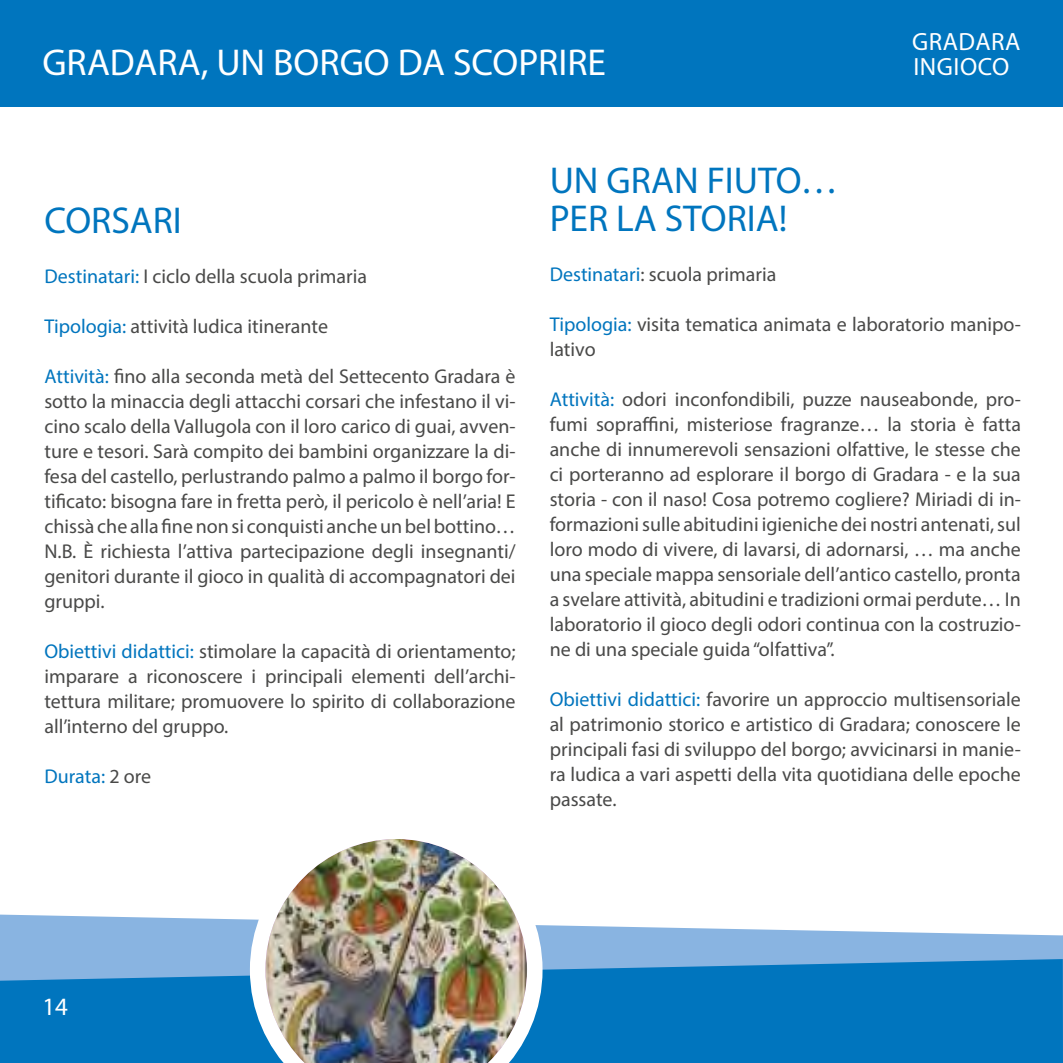
<style>
.page{position:relative;width:1063px;height:1063px;background:#fff}
.page>*{position:absolute;margin:0;border:0;box-sizing:border-box;transform-origin:0 0}
.t1{font:37.5px/37.5px "Myriad Pro";color:#0075be}
.t2{font:37.5px "Myriad Pro";color:#fff}
.t3{font:37.5px "Myriad Pro";letter-spacing:.02em;color:#fff}
.t4{font:25px "Myriad Pro";letter-spacing:.02em;color:#fff}
.t5{font:20px/25px "Myriad Pro";color:#494948;text-align:justify}
.t6{font:20px "Myriad Pro";color:#0075be}
.s1{color:#0075be}
.s2{color:#494948}
</style>
<div class="page">
<svg style="left:0;top:915px;width:1062px;height:44px;fill:#89b4e1"></svg>
<svg style="left:0;top:959px;width:1062px;height:104px;background:#0c7ac1"></svg>
<hr style="left:1062px;top:935px;width:1px;height:128px;background:#89b4e1">
<svg style="left:1062px;top:959px;width:1px;height:104px"></svg>
<div style="left:0;top:0;width:1063px;height:106px;background:#0075be"></div>
<img style="left:250px;top:839px;width:293px;height:224px">
<p class="t4" style="left:912px;top:26px;width:110px">GRADARA</p>
<h1 class="t2" style="left:42px;top:39px;width:565px">GRADARA, UN BORGO DA SCOPRIRE</h1>
<p class="t4" style="left:913px;top:51px;width:97px">INGIOCO</p>
<h1 class="t3" style="left:183px;top:39px;width:436px">A, TUTTA UN’ALTRA STO IA</h1>
<h1 class="t1" style="left:44px;top:201px;width:139px">CORSARI</h1>
<p class="t5" style="left:44px;top:264px;width:324px"><span class="s1">Destinatari:</span> I ciclo della scuola primaria</p>
<p class="t5" style="left:44px;top:314px;width:285px"><span class="s1">Tipologia:</span> attività ludica itinerante</p>
<p class="t5" style="left:44px;top:364px;width:473px"><span class="s1">Attività:</span> fino alla seconda metà del Settecento Gradara è sotto la minaccia degli attacchi corsari che infestano il vi&shy;cino scalo della Vallugola con il loro carico di guai, avven&shy;ture e tesori. Sarà compito dei bambini organizzare la di&shy;fesa del castello, perlustrando palmo a palmo il borgo for&shy;tificato: bisogna fare in fretta però, il pericolo è nell’aria! E chissà che alla fine non si conquisti anche un bel bottino… N.B. È richiesta l’attiva partecipazione degli insegnanti/ genitori durante il gioco in qualità di accompagnatori dei gruppi.</p>
<p class="t5" style="left:44px;top:639px;width:473px"><span class="s1">Obiettivi didattici:</span> stimolare la capacità di orientamento; imparare a riconoscere i principali elementi dell’archi&shy;tettura militare; promuovere lo spirito di collaborazione all’interno del gruppo.</p>
<p class="t6" style="left:44px;top:764px;width:108px">Durata: <span class="s2">2 ore</span></p>
<h1 class="t1" style="left:550px;top:162px;width:290px">UN GRAN FIUTO…<br>PER LA STORIA!</h1>
<p class="t5" style="left:550px;top:261px;width:228px"><span class="s1">Destinatari</span>: scuola primaria</p>
<p class="t5" style="left:550px;top:311px;width:473px"><span class="s1">Tipologia:</span> visita tematica animata e laboratorio manipo&shy;lativo</p>
<p class="t5" style="left:550px;top:386px;width:473px"><span class="s1">Attività:</span> odori inconfondibili, puzze nauseabonde, pro&shy;fumi sopraffini, misteriose fragranze… la storia è fatta anche di innumerevoli sensazioni olfattive, le stesse che ci porteranno ad esplorare il borgo di Gradara - e la sua storia - con il naso! Cosa potremo cogliere? Miriadi di in&shy;formazioni sulle abitudini igieniche dei nostri antenati, sul loro modo di vivere, di lavarsi, di adornarsi, … ma anche una speciale mappa sensoriale dell’antico castello, pronta a svelare attività, abitudini e tradizioni ormai perdute… In laboratorio il gioco degli odori continua con la costruzio&shy;ne di una speciale guida “olfattiva”.</p>
<p class="t5" style="left:550px;top:686px;width:473px"><span class="s1">Obiettivi didattici:</span> favorire un approccio multisensoriale al patrimonio storico e artistico di Gradara; conoscere le principali fasi di sviluppo del borgo; avvicinarsi in manie&shy;ra ludica a vari aspetti della vita quotidiana delle epoche passate.</p>
<p class="t4" style="left:43px;top:992px;width:27px">14</p>
</div>
